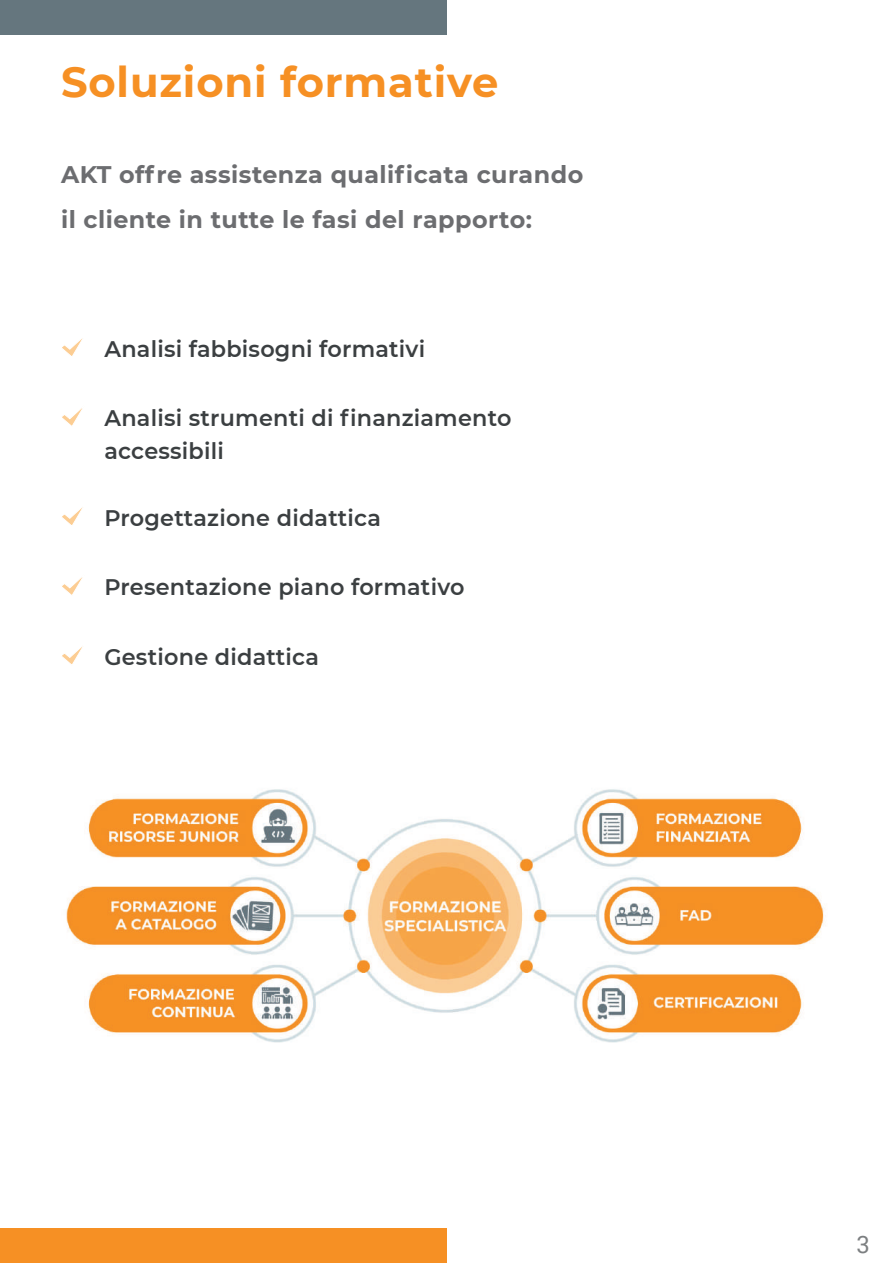
<style>
.page{position:relative;width:893px;height:1263px;background:#fff}
.page>*{position:absolute;margin:0;border:0;box-sizing:border-box;transform-origin:0 0}
.t1{font:700 42px "Montserrat";letter-spacing:.02em;color:#f69024}
.t2{font:700 24px/45px "Montserrat";letter-spacing:.02em;color:#6c6d70}
.t3{font:24px "Roboto";color:#7c7f81}
.t4{font:600 22.5px/32.4px "Montserrat";letter-spacing:.01em;color:#3b3f41}
</style>
<div class="page">
<svg style="left:62px;top:647px;width:20px;height:17px"></svg>
<svg style="left:62px;top:577px;width:21px;height:18px"></svg>
<svg style="left:62px;top:507px;width:21px;height:18px"></svg>
<svg style="left:62px;top:408px;width:21px;height:18px"></svg>
<svg style="left:62px;top:338px;width:21px;height:18px"></svg>
<img style="left:66px;top:789px;width:760px;height:254px">
<div style="left:61px;top:0;width:386px;height:35px;background:#65767e"></div>
<div style="left:0;top:1228px;width:447px;height:35px;background:#f69024"></div>
<div style="left:0;top:0;width:61px;height:1246px;background:#fff"></div>
<h1 class="t1" style="left:61px;top:52px;width:439px">Soluzioni formative</h1>
<p class="t2" style="left:61px;top:151px;width:524px">AKT offre assistenza qualificata curando il cliente in tutte le fasi del rapporto:</p>
<p class="t4" style="left:104px;top:332px;width:322px">Analisi fabbisogni formativi</p>
<p class="t4" style="left:104px;top:401px;width:408px">Analisi strumenti di finanziamento accessibili</p>
<p class="t4" style="left:104px;top:501px;width:278px">Progettazione didattica</p>
<p class="t4" style="left:104px;top:570px;width:362px">Presentazione piano formativo</p>
<p class="t4" style="left:104px;top:640px;width:216px">Gestione didattica</p>
<p class="t3" style="left:856px;top:1228px;width:15px">3</p>
</div>
